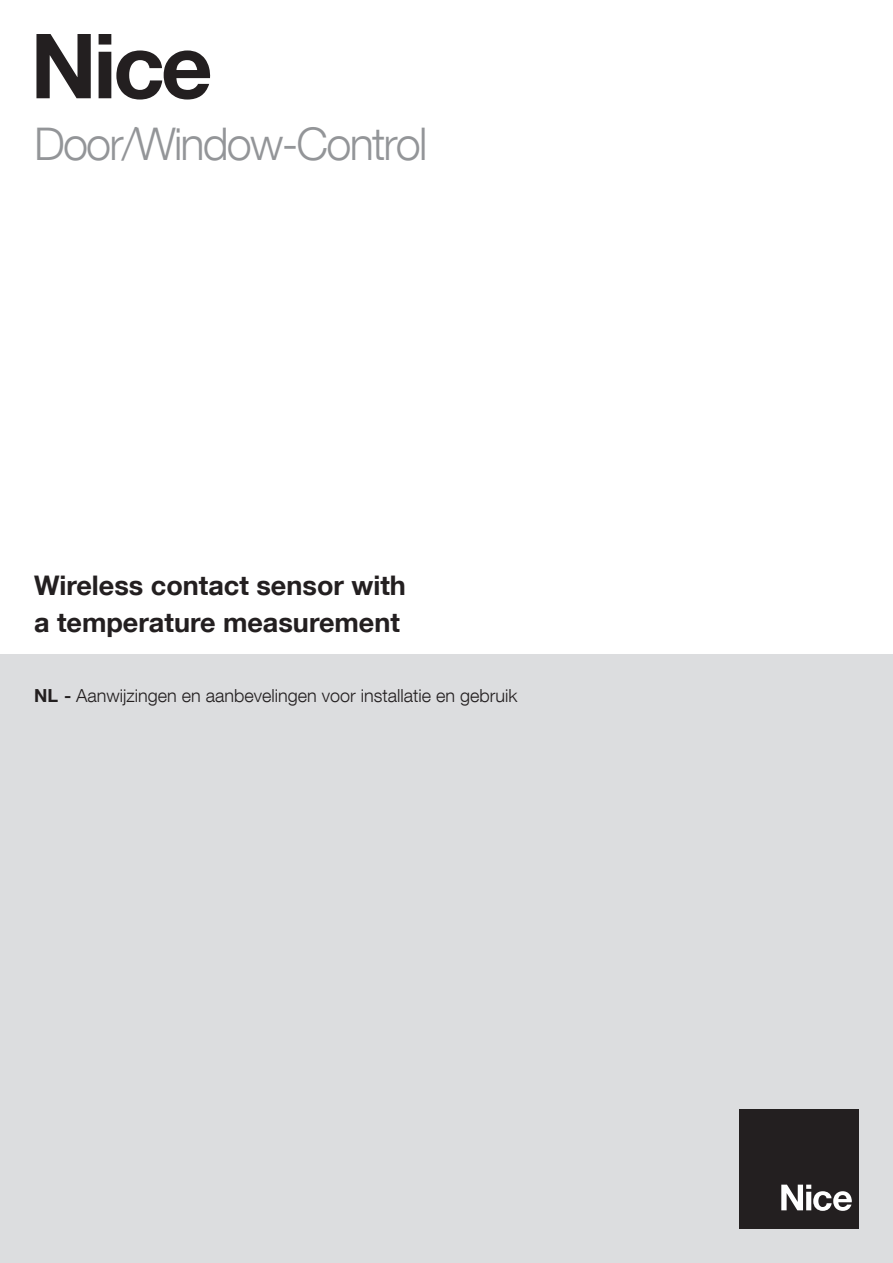
<style>
.page{position:relative;width:893px;height:1263px;background:#fff}
.page>*{position:absolute;margin:0;border:0;box-sizing:border-box;transform-origin:0 0}
.t1{font:700 90px "Helvetica Neue LT Com";color:#231f20}
.Normale{font:300 45px "Helvetica Neue LT Com";letter-spacing:-.04em;color:#939598}
.t2{font:700 27px "Helvetica Neue LT Com";color:#231f20}
.t3{font:300 18px "Helvetica Neue LT Com";color:#231f20}
.s1{font-weight:700}
</style>
<div class="page">
<div style="left:0;top:655px;width:893px;height:608px;background:#dcdddf"></div>
<div style="left:740px;top:1110px;width:119px;height:119px;background:#231f20"></div>
<svg style="left:781px;top:1184px;width:71px;height:27px"></svg>
<p class="t1" style="left:30px;top:9px;width:184px">Nice</p>
<p class="Normale" style="left:34px;top:117px;width:395px">Door/Window-Control</p>
<p class="t2" style="left:34px;top:568px;width:373px">Wireless contact sensor with</p>
<p class="t2" style="left:34px;top:605px;width:367px">a temperature measurement</p>
<p class="t3" style="left:34px;top:684px;width:485px"><span class="s1">NL -</span> Aanwijzingen en aanbevelingen voor installatie en gebruik</p>
</div>
